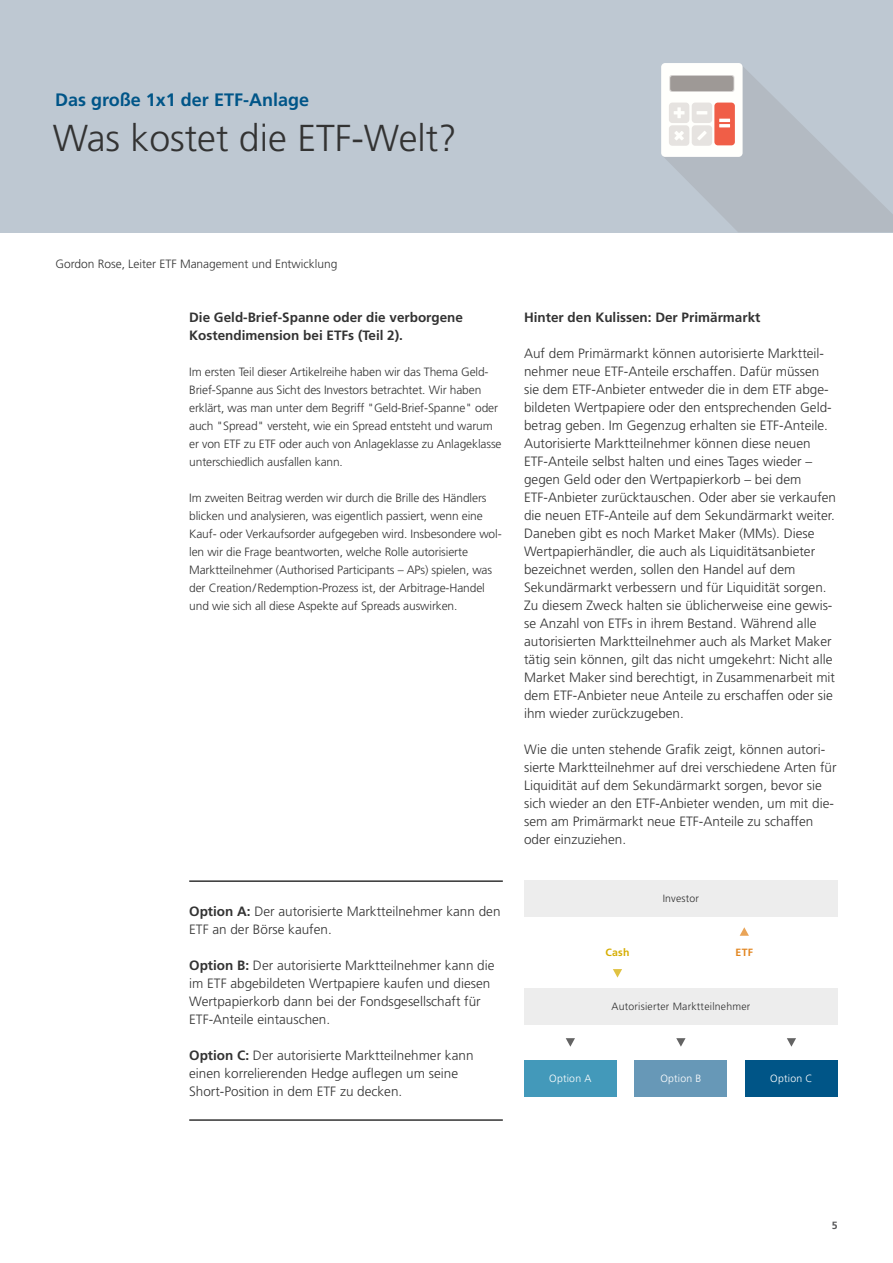
<style>
.page{position:relative;width:893px;height:1263px;background:#fff}
.page>*{position:absolute;margin:0;border:0;box-sizing:border-box;transform-origin:0 0}
.t1{font:300 37.5px "Deka Frutiger OTPS";color:#333}
.t2{font:700 18px "Deka Frutiger OTPS";color:#058}
.t3{font:300 13.5px/18px "Deka Frutiger OTPS";color:#333}
.t4{font:700 13.5px/18px "Deka Frutiger OTPS";color:#333}
.t5{font:300 12px/18px "Deka Frutiger OTPS";letter-spacing:-.01em;color:#333}
.t6{font:300 10.5px "Deka Frutiger OTPS";letter-spacing:.02em;color:#2f2f2f}
.t7{font:300 10.5px "Deka Frutiger OTPS";letter-spacing:.02em;color:#fff}
.t8{font:700 10.5px "Deka Frutiger OTPS";color:#d6ad02}
.t9{font:700 10.5px "Deka Frutiger OTPS";color:#e28621}
.t10{font:700 10.5px "Deka Frutiger OTPS";color:#58585a}
.s1{font-weight:700}
</style>
<div class="page">
<div style="left:0;top:0;width:893px;height:232px;background:#bec8d2"></div>
<div style="left:661px;top:63px;width:82px;height:94px;background:#fffffc;border-radius:4px"></div>
<svg style="left:662px;top:66px;width:231px;height:166px"></svg>
<div style="left:524px;top:880px;width:314px;height:36px;background:#ededed"></div>
<div style="left:524px;top:988px;width:314px;height:36px;background:#ededed"></div>
<div style="left:524px;top:1060px;width:93px;height:36px;background:#4399ba"></div>
<div style="left:635px;top:1060px;width:92px;height:36px;background:#6798b7"></div>
<div style="left:745px;top:1060px;width:93px;height:36px;background:#005587"></div>
<svg style="left:787px;top:1038px;width:9px;height:9px"></svg>
<svg style="left:676px;top:1038px;width:9px;height:9px"></svg>
<svg style="left:566px;top:1038px;width:9px;height:9px"></svg>
<svg style="left:740px;top:927px;width:9px;height:9px"></svg>
<svg style="left:613px;top:969px;width:9px;height:8px"></svg>
<hr style="left:189px;top:880px;width:314px;height:2px;background:#333">
<hr style="left:189px;top:1119px;width:314px;height:2px;background:#333">
<h2 class="t2" style="left:55px;top:89px;width:255px">Das große 1x1 der ETF-Anlage</h2>
<h1 class="t1" style="left:53px;top:115px;width:406px">Was kostet die ETF-Welt?</h1>
<p class="t5" style="left:55px;top:255px;width:283px">Gordon Rose, Leiter ETF Management und Entwicklung</p>
<p class="t4" style="left:189px;top:309px;width:275px">Die Geld-Brief-Spanne oder die verborgene<br>Kostendimension bei ETFs (Teil 2).</p>
<p class="t5" style="left:189px;top:363px;width:314px">Im ersten Teil dieser Artikelreihe haben wir das Thema Geld-Brief-Spanne aus Sicht des Investors betrachtet. Wir haben erklärt, was man unter dem Begriff "Geld-Brief-Spanne" oder auch "Spread" versteht, wie ein Spread entsteht und warum er von ETF zu ETF oder auch von Anlageklasse zu Anlageklasse unterschiedlich ausfallen kann.</p>
<p class="t5" style="left:189px;top:489px;width:314px">Im zweiten Beitrag werden wir durch die Brille des Händlers blicken und analysieren, was eigentlich passiert, wenn eine Kauf- oder Verkaufsorder aufgegeben wird. Insbesondere wol&shy;len wir die Frage beantworten, welche Rolle autorisierte Marktteilnehmer (Authorised Participants – APs) spielen, was der Creation/Redemption-Prozess ist, der Arbitrage-Handel und wie sich all diese Aspekte auf Spreads auswirken.</p>
<p class="t3" style="left:189px;top:903px;width:313px"><span class="s1">Option A:</span> Der autorisierte Marktteilnehmer kann den<br>ETF an der Börse kaufen.</p>
<p class="t3" style="left:189px;top:957px;width:307px"><span class="s1">Option B:</span> Der autorisierte Marktteilnehmer kann die im ETF abgebildeten Wertpapiere kaufen und diesen Wertpapierkorb dann bei der Fondsgesellschaft für ETF-Anteile eintauschen.</p>
<p class="t3" style="left:189px;top:1047px;width:286px"><span class="s1">Option C:</span> Der autorisierte Marktteilnehmer kann einen korrelierenden Hedge auflegen um seine<br>Short-Position in dem ETF zu decken.</p>
<p class="t4" style="left:524px;top:309px;width:238px">Hinter den Kulissen: Der Primärmarkt</p>
<p class="t3" style="left:524px;top:345px;width:314px">Auf dem Primärmarkt können autorisierte Marktteil&shy;nehmer neue ETF-Anteile erschaffen. Dafür müssen sie dem ETF-Anbieter entweder die in dem ETF abge&shy;bildeten Wertpapiere oder den entsprechenden Geld&shy;betrag geben. Im Gegenzug erhalten sie ETF-Anteile.<br>Autorisierte Marktteilnehmer können diese neuen ETF-Anteile selbst halten und eines Tages wieder – gegen Geld oder den Wertpapierkorb – bei dem ETF-Anbieter zurücktauschen. Oder aber sie verkaufen die neuen ETF-Anteile auf dem Sekundärmarkt weiter.<br>Daneben gibt es noch Market Maker (MMs). Diese Wertpapierhändler, die auch als Liquiditätsanbieter bezeichnet werden, sollen den Handel auf dem Sekundärmarkt verbessern und für Liquidität sorgen.<br>Zu diesem Zweck halten sie üblicherweise eine gewis&shy;se Anzahl von ETFs in ihrem Bestand. Während alle autorisierten Marktteilnehmer auch als Market Maker tätig sein können, gilt das nicht umgekehrt: Nicht alle Market Maker sind berechtigt, in Zusammenarbeit mit dem ETF-Anbieter neue Anteile zu erschaffen oder sie ihm wieder zurückzugeben.</p>
<p class="t3" style="left:524px;top:741px;width:314px">Wie die unten stehende Grafik zeigt, können autori&shy;sierte Marktteilnehmer auf drei verschiedene Arten für Liquidität auf dem Sekundärmarkt sorgen, bevor sie sich wieder an den ETF-Anbieter wenden, um mit die&shy;sem am Primärmarkt neue ETF-Anteile zu schaffen oder einzuziehen.</p>
<p class="t6" style="left:663px;top:892px;width:38px">Investor</p>
<p class="t8" style="left:605px;top:945px;width:25px">Cash</p>
<p class="t9" style="left:736px;top:945px;width:19px">ETF</p>
<p class="t6" style="left:611px;top:999px;width:140px">Autorisierter Marktteilnehmer</p>
<p class="t7" style="left:549px;top:1072px;width:44px">Option A</p>
<p class="t7" style="left:770px;top:1072px;width:44px">Option C</p>
<p class="t7" style="left:660px;top:1072px;width:43px">Option B</p>
<p class="t10" style="left:832px;top:1219px;width:7px">5</p>
</div>
